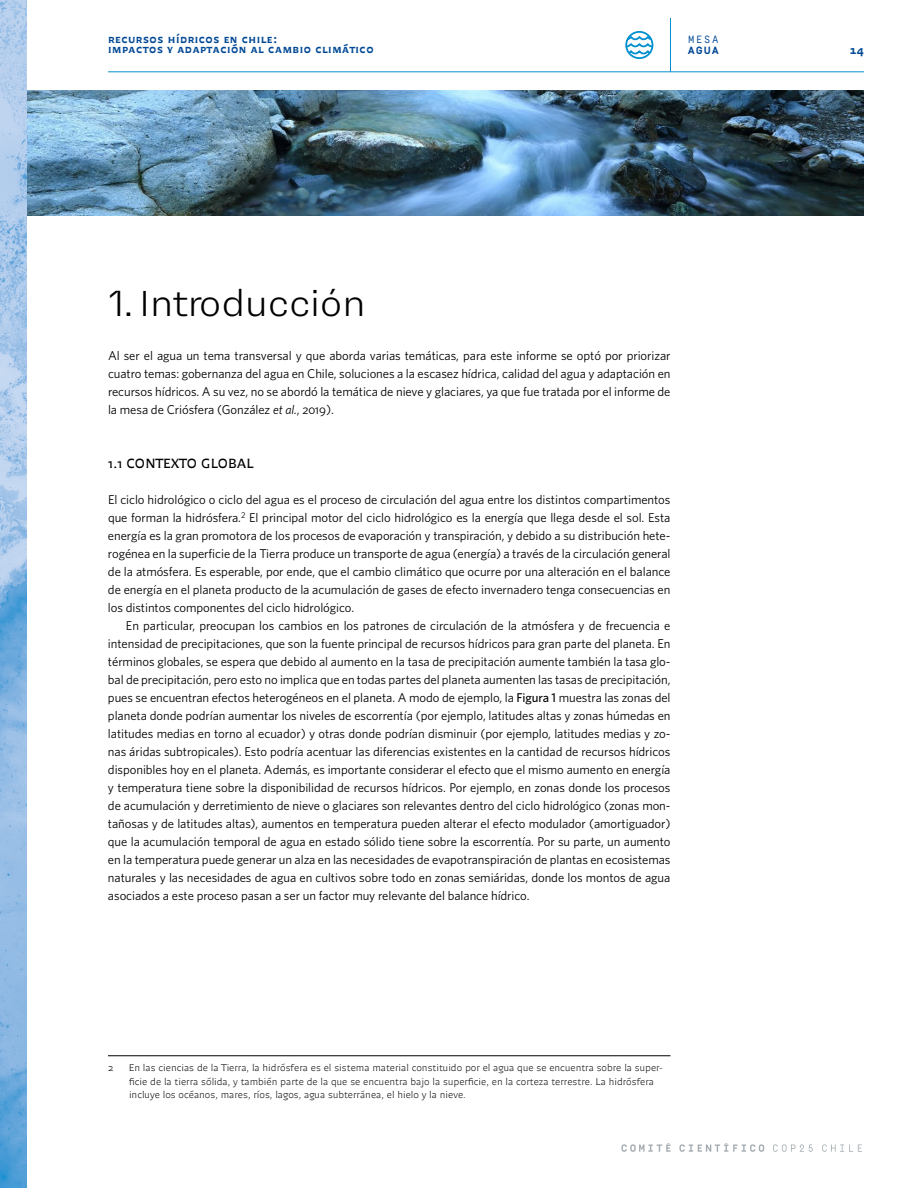
<style>
.page{position:relative;width:918px;height:1188px;background:#fff}
.page>*{position:absolute;margin:0;border:0;box-sizing:border-box;transform-origin:0 0}
.t1{font:300 36px "Mena Grotesk";letter-spacing:-.005em;color:#000}
.t2{font:13.5px "Chercan Std Morena";letter-spacing:.015em;color:#000}
.t3{font:12.75px/18px "Whitney";letter-spacing:-.005em;color:#000;text-align:justify}
.t4{font:12px/10.5px "Chercan Negra";letter-spacing:.04em;color:#024995}
.t5{font:10.5px "Simplon BP Mono";color:#024995}
.t6{font:700 10.5px "Simplon BP Mono";color:#024995}
.t7{font:9.75px/13.5px "Chercan Fina";color:#000}
.s1{font-style:italic}
.s2{font-family:"Whitney Book SC"}
.s3{font-weight:500}
</style>
<div class="page">
<img style="left:0;top:0;width:27px;height:1188px">
<hr style="left:108px;top:72px;width:756px;height:1px;background:#008fcf">
<svg style="left:622px;top:1143px;width:49px;height:9px"></svg>
<svg style="left:679px;top:1143px;width:85px;height:9px"></svg>
<svg style="left:773px;top:1144px;width:40px;height:8px"></svg>
<svg style="left:822px;top:1144px;width:40px;height:8px"></svg>
<svg style="left:626px;top:37px;width:28px;height:19px"></svg>
<div style="left:625px;top:31px;width:28px;height:28px;border:2px solid #008fcf;border-radius:50%"></div>
<hr style="left:670px;top:18px;width:1px;height:54px;background:#008fcf">
<hr style="left:108px;top:1056px;width:562px;height:1px;background:#000">
<img style="left:27px;top:90px;width:837px;height:126px">
<p class="t4" style="left:108px;top:33px;width:267px">Recursos hídricos en Chile:<br>Impactos y adaptación al cambio climático</p>
<p class="t5" style="left:688px;top:33px;width:32px">MESA</p>
<p class="t6" style="left:688px;top:43px;width:32px">AGUA</p>
<h1 class="t1" style="left:108px;top:279px;width:259px">1. Introducción</h1>
<p class="t3" style="left:108px;top:346px;width:564px">Al ser el agua un tema transversal y que aborda varias temáticas, para este informe se optó por priorizar cuatro temas: gobernanza del agua en Chile, soluciones a la escasez hídrica, calidad del agua y adaptación en recursos hídricos. A su vez, no se abordó la temática de nieve y glaciares, ya que fue tratada por el informe de la mesa de Criósfera (González <span class="s1">et al.</span>, <span class="s2">2019</span>).</p>
<p class="t2" style="left:108px;top:453px;width:147px">1.1 CONTEXTO GLOBAL</p>
<p class="t3" style="left:108px;top:490px;width:564px">El ciclo hidrológico o ciclo del agua es el proceso de circulación del agua entre los distintos compartimentos que forman la hidrósfera.<sup>2</sup> El principal motor del ciclo hidrológico es la energía que llega desde el sol. Esta energía es la gran promotora de los procesos de evaporación y transpiración, y debido a su distribución hete&shy;rogénea en la superficie de la Tierra produce un transporte de agua (energía) a través de la circulación general de la atmósfera. Es esperable, por ende, que el cambio climático que ocurre por una alteración en el balance de energía en el planeta producto de la acumulación de gases de efecto invernadero tenga consecuencias en los distintos componentes del ciclo hidrológico.</p>
<p class="t3" style="left:108px;top:616px;width:564px;text-indent:18px">En particular, preocupan los cambios en los patrones de circulación de la atmósfera y de frecuencia e intensidad de precipitaciones, que son la fuente principal de recursos hídricos para gran parte del planeta. En términos globales, se espera que debido al aumento en la tasa de precipitación aumente también la tasa glo&shy;bal de precipitación, pero esto no implica que en todas partes del planeta aumenten las tasas de precipitación, pues se encuentran efectos heterogéneos en el planeta. A modo de ejemplo, la <span class="s3">Figura 1</span> muestra las zonas del planeta donde podrían aumentar los niveles de escorrentía (por ejemplo, latitudes altas y zonas húmedas en latitudes medias en torno al ecuador) y otras donde podrían disminuir (por ejemplo, latitudes medias y zo&shy;nas áridas subtropicales). Esto podría acentuar las diferencias existentes en la cantidad de recursos hídricos disponibles hoy en el planeta. Además, es importante considerar el efecto que el mismo aumento en energía y temperatura tiene sobre la disponibilidad de recursos hídricos. Por ejemplo, en zonas donde los procesos de acumulación y derretimiento de nieve o glaciares son relevantes dentro del ciclo hidrológico (zonas mon&shy;tañosas y de latitudes altas), aumentos en temperatura pueden alterar el efecto modulador (amortiguador) que la acumulación temporal de agua en estado sólido tiene sobre la escorrentía. Por su parte, un aumento en la temperatura puede generar un alza en las necesidades de evapotranspiración de plantas en ecosistemas naturales y las necesidades de agua en cultivos sobre todo en zonas semiáridas, donde los montos de agua asociados a este proceso pasan a ser un factor muy relevante del balance hídrico.</p>
<p class="t7" style="left:108px;top:1061px;width:7px">2</p>
<p class="t7" style="left:129px;top:1061px;width:536px">En las ciencias de la Tierra, la hidrósfera es el sistema material constituido por el agua que se encuentra sobre la super&shy;ficie de la tierra sólida, y también parte de la que se encuentra bajo la superficie, en la corteza terrestre. La hidrósfera incluye los océanos, mares, ríos, lagos, agua subterránea, el hielo y la nieve.</p>
<p class="t4" style="left:850px;top:44px;width:16px">14</p>
</div>
